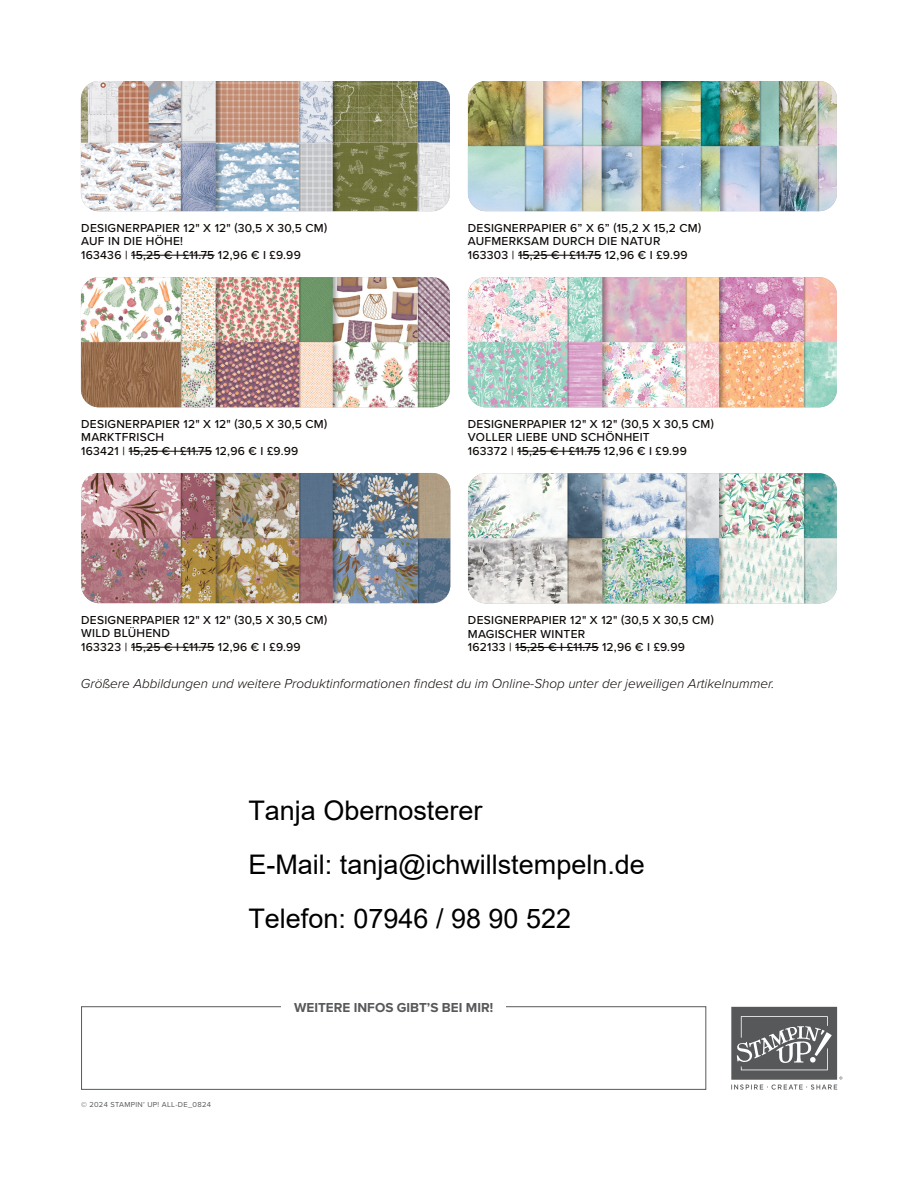
<style>
.page{position:relative;width:918px;height:1188px;background:#fff}
.page>*{position:absolute;margin:0;border:0;box-sizing:border-box;transform-origin:0 0}
.t1{font:27px/54px "Arial";color:#000}
.t2{font:italic 300 13.5px "Proxima Nova";color:#0c0806}
.t3{font:700 13.5px "Proxima Nova";color:#57585a}
.t4{font:500 12px/13.5px "Proxima Nova";letter-spacing:.02em;color:#0c0806}
.t5{font:7.5px "Proxima Nova";letter-spacing:.04em;color:#57585a}
</style>
<div class="page">
<div style="left:81px;top:1006px;width:625px;height:84px;border:1px solid #57585a"></div>
<div style="left:281px;top:1001px;width:225px;height:14px;background:#fff"></div>
<svg style="left:731px;top:1007px;width:111px;height:83px"></svg>
<img style="left:81px;top:81px;width:369px;height:130px">
<img style="left:81px;top:277px;width:369px;height:130px">
<img style="left:81px;top:473px;width:369px;height:130px">
<img style="left:468px;top:473px;width:369px;height:130px">
<img style="left:468px;top:277px;width:369px;height:130px">
<img style="left:468px;top:81px;width:369px;height:130px">
<hr style="left:518px;top:255px;width:83px;height:1px;background:#0c0806">
<hr style="left:129px;top:451px;width:83px;height:1px;background:#0c0806">
<hr style="left:517px;top:451px;width:84px;height:1px;background:#0c0806">
<hr style="left:131px;top:647px;width:84px;height:1px;background:#0c0806">
<hr style="left:515px;top:647px;width:84px;height:1px;background:#0c0806">
<hr style="left:131px;top:255px;width:84px;height:1px;background:#0c0806">
<p class="t4" style="left:81px;top:221px;width:247px">DESIGNERPAPIER 12" X 12" (30,5 X 30,5 CM)</p>
<p class="t4" style="left:81px;top:234px;width:221px">AUF IN DIE HÖHE!<br>163436 | 15,25 € I £11.75 12,96 € I £9.99</p>
<p class="t4" style="left:81px;top:417px;width:247px">DESIGNERPAPIER 12" X 12" (30,5 X 30,5 CM)</p>
<p class="t4" style="left:81px;top:430px;width:219px">MARKTFRISCH<br>163421 | 15,25 € I £11.75 12,96 € I £9.99</p>
<p class="t4" style="left:468px;top:221px;width:235px">DESIGNERPAPIER 6” X 6” (15,2 X 15,2 CM)</p>
<p class="t4" style="left:468px;top:234px;width:221px">AUFMERKSAM DURCH DIE NATUR<br>163303 | 15,25 € I £11.75 12,96 € I £9.99</p>
<p class="t4" style="left:468px;top:417px;width:247px">DESIGNERPAPIER 12" X 12" (30,5 X 30,5 CM)</p>
<p class="t4" style="left:468px;top:430px;width:220px">VOLLER LIEBE UND SCHÖNHEIT<br>163372 | 15,25 € I £11.75 12,96 € I £9.99</p>
<p class="t4" style="left:81px;top:613px;width:247px">DESIGNERPAPIER 12" X 12" (30,5 X 30,5 CM)</p>
<p class="t4" style="left:81px;top:626px;width:221px">WILD BLÜHEND<br>163323 | 15,25 € I £11.75 12,96 € I £9.99</p>
<p class="t4" style="left:468px;top:613px;width:247px">DESIGNERPAPIER 12" X 12" (30,5 X 30,5 CM)</p>
<p class="t4" style="left:468px;top:626px;width:218px">MAGISCHER WINTER<br>162133 | 15,25 € I £11.75 12,96 € I £9.99</p>
<p class="t2" style="left:81px;top:674px;width:695px">Größere Abbildungen und weitere Produktinformationen findest du im Online-Shop unter der jeweiligen Artikelnummer.</p>
<h1 class="t1" style="left:248px;top:784px;width:398px">Tanja Obernosterer<br>E-Mail: tanja@ichwillstempeln.de<br>Telefon: 07946 / 98 90 522</h1>
<p class="t5" style="left:81px;top:1099px;width:132px">© 2024 STAMPIN’ UP! ALL-DE_0824</p>
<p class="t3" style="left:294px;top:998px;width:201px">WEITERE INFOS GIBT’S BEI MIR!</p>
</div>
